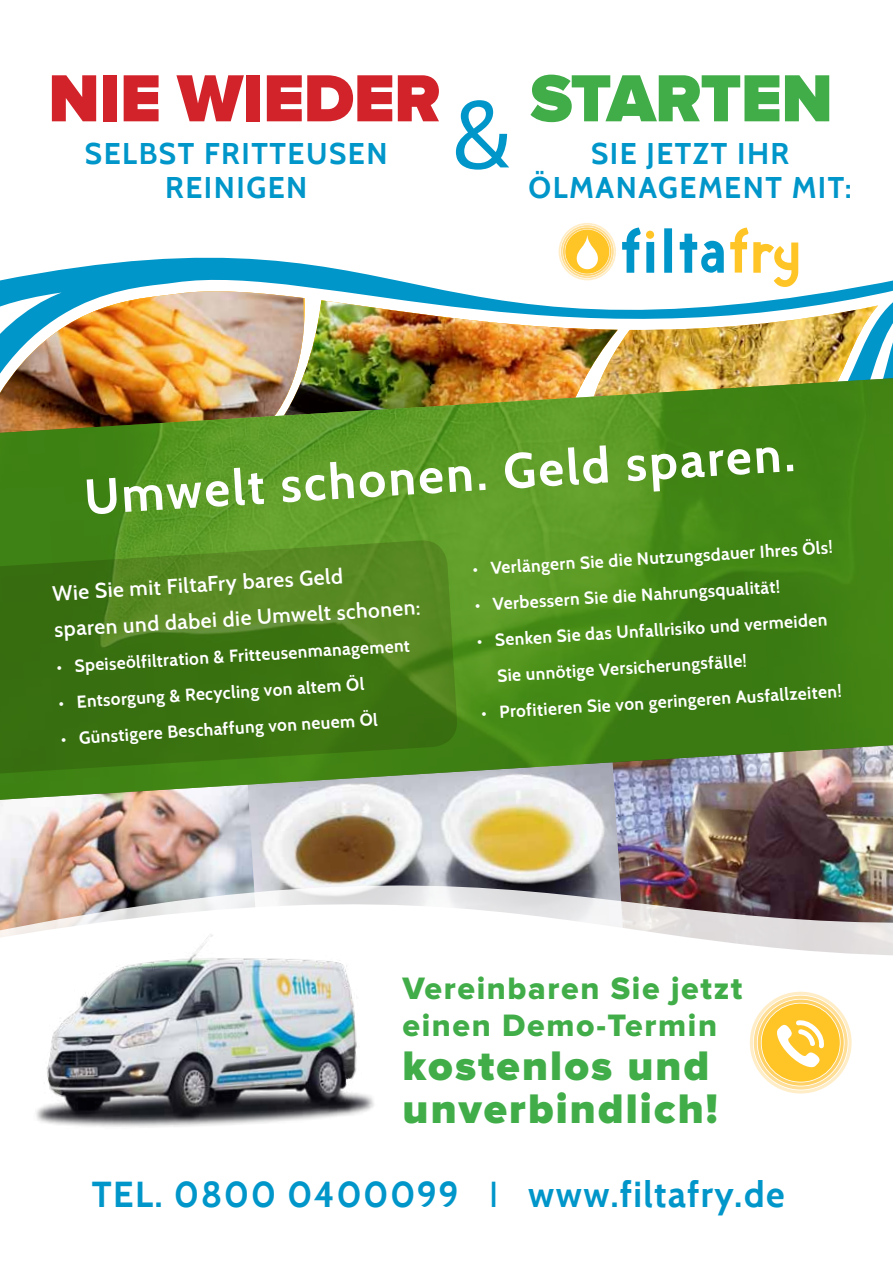
<style>
.page{position:relative;width:893px;height:1263px;background:#fff}
.page>*{position:absolute;margin:0;border:0;box-sizing:border-box;transform-origin:0 0}
.t1{font:95.7px "Cabin";color:#0096c9}
.t2{font:900 69px "Proxima Nova";letter-spacing:-.01em;color:#d2232a}
.t3{font:900 69px "Proxima Nova";letter-spacing:-.015em;color:#41ad49}
.t4{font:700 49.5px "Cabin";color:#fff}
.t5{font:900 42.9px/43.5px "Proxima Nova";letter-spacing:.05em;color:#41ad49}
.t6{font:700 36px "Cabin";letter-spacing:.04em;color:#0096c9}
.t7{font:32.1px/37.5px "Proxima Nova Extrabld";letter-spacing:.05em;color:#41ad49}
.t8{font:700 29.85px/33.9px "Cabin";letter-spacing:.05em;color:#0096c9;text-align:center}
.t9{font:600 21px/36.3px "Cabin";color:#fff}
.t10{font:700 17.25px/35.7px "Cabin";color:#fff}
.s1{font-weight:400}
</style>
<div class="page">
<svg style="left:0;top:261px;width:893px;height:42px"></svg>
<svg style="left:728px;top:303px;width:165px;height:69px"></svg>
<img style="left:618px;top:305px;width:260px;height:67px">
<img style="left:306px;top:300px;width:312px;height:72px">
<img style="left:0;top:291px;width:304px;height:81px">
<img style="left:49px;top:806px;width:198px;height:5px">
<img style="left:8px;top:811px;width:885px;height:5px">
<img style="left:0;top:816px;width:893px;height:176px">
<img style="left:0;top:372px;width:893px;height:434px">
<img style="left:12px;top:900px;width:368px;height:227px">
<svg style="left:0;top:539px;width:458px;height:236px;fill:#3c7511"></svg>
<svg style="left:750px;top:992px;width:102px;height:101px"></svg>
<svg style="left:622px;top:227px;width:32px;height:46px"></svg>
<svg style="left:664px;top:228px;width:8px;height:45px"></svg>
<svg style="left:680px;top:234px;width:44px;height:39px"></svg>
<svg style="left:730px;top:227px;width:68px;height:60px"></svg>
<svg style="left:559px;top:223px;width:57px;height:57px"></svg>
<h2 class="t2" style="left:48px;top:67px;width:394px">NIE WIEDER</h2>
<h3 class="t8" style="left:85px;top:136px;width:304px">SELBST FRITTEUSEN<br>REINIGEN</h3>
<h1 class="t1" style="left:452px;top:75px;width:60px">&amp;</h1>
<h2 class="t3" style="left:530px;top:67px;width:304px">STARTEN</h2>
<h3 class="t8" style="left:528px;top:136px;width:325px">SIE JETZT IHR<br>ÖLMANAGEMENT MIT:</h3>
<h3 class="t4" style="left:82px;top:470px;width:713px;rotate:-4deg">Umwelt schonen. Geld sparen.</h3>
<p class="t10" style="left:472px;top:553px;width:362px;rotate:-4deg">• Verlängern Sie die Nutzungsdauer Ihres Öls!</p>
<p class="t10" style="left:474px;top:589px;width:307px;rotate:-4deg">• Verbessern Sie die Nahrungsqualität!</p>
<p class="t10" style="left:494px;top:623px;width:334px;text-indent:-18px;rotate:-4deg">• Senken Sie das Unfallrisiko und vermeiden<br>Sie unnötige Versicherungsfälle!</p>
<p class="t10" style="left:480px;top:697px;width:362px;rotate:-4deg">• Profitieren Sie von geringeren Ausfallzeiten!</p>
<p class="t9" style="left:51px;top:577px;width:368px;rotate:-4deg">Wie Sie mit FiltaFry bares Geld<br>sparen und dabei die Umwelt schonen:</p>
<p class="t10" style="left:56px;top:650px;width:355px;rotate:-4deg">• Speiseölfiltration &amp; Fritteusenmanagement</p>
<p class="t10" style="left:58px;top:686px;width:307px;rotate:-4deg">• Entsorgung &amp; Recycling von altem Öl</p>
<p class="t10" style="left:60px;top:722px;width:319px;rotate:-4deg">• Günstigere Beschaffung von neuem Öl</p>
<h3 class="t7" style="left:403px;top:971px;width:341px">Vereinbaren Sie jetzt einen Demo-Termin</h3>
<h3 class="t5" style="left:403px;top:1046px;width:317px">kostenlos und unverbindlich!</h3>
<h3 class="t6" style="left:92px;top:1173px;width:694px">TEL. 0800 0400099 <span class="s1">I</span> www.filtafry.de</h3>
</div>
